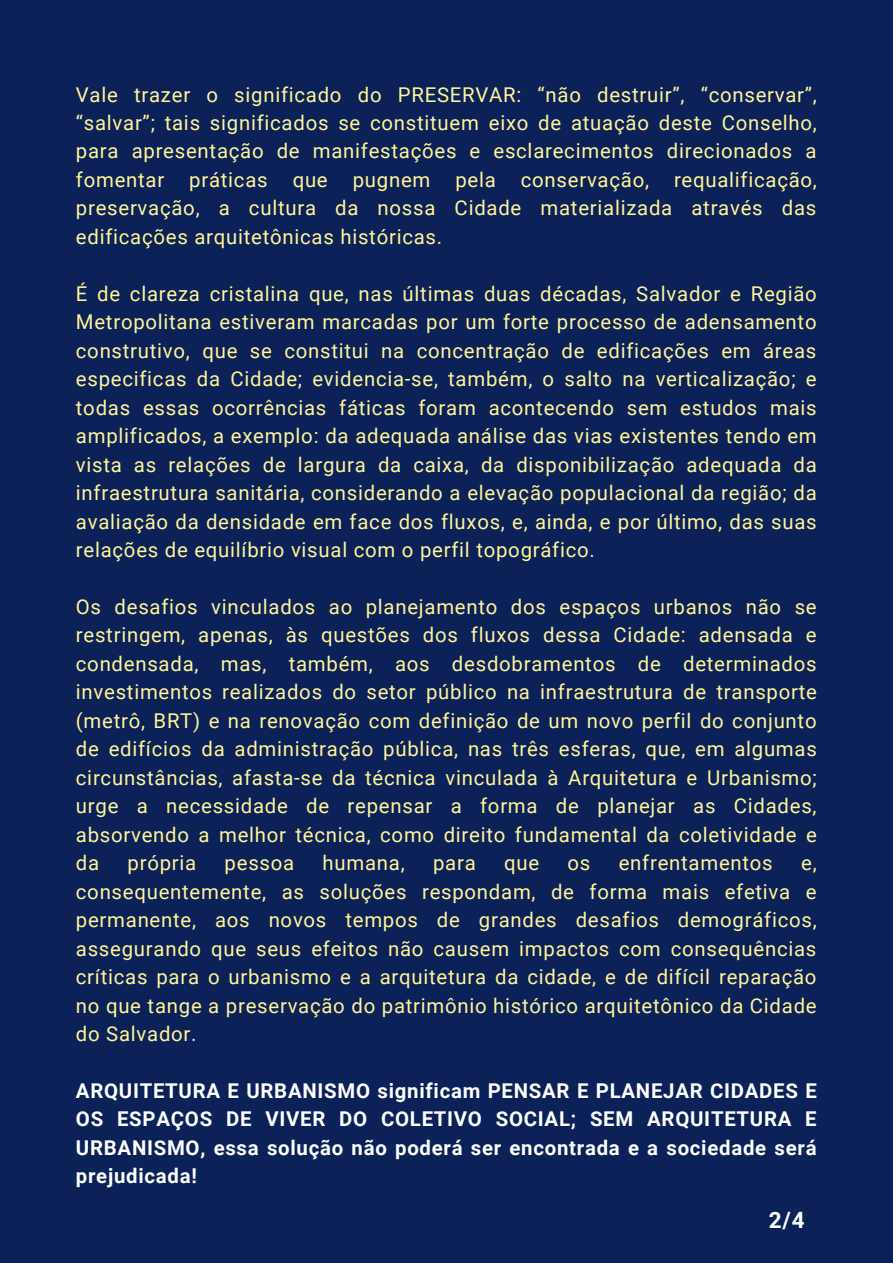
<style>
.page{position:relative;width:893px;height:1263px;background:#0b2158}
.page>*{position:absolute;margin:0;border:0;box-sizing:border-box;transform-origin:0 0}
.t1{font:700 22.5px "Roboto";color:#fff}
.t2{font:20.4px/28.5px "Roboto";letter-spacing:.035em;color:#fff59a;text-align:justify}
.t3{font:700 20.4px/28.5px "Roboto";letter-spacing:.035em;color:#fff;text-align:justify}
</style>
<div class="page">
<p class="t2" style="left:76px;top:80px;width:742px">Vale trazer o significado do PRESERVAR: “não destruir”, “conservar”, “salvar”; tais significados se constituem eixo de atuação deste Conselho, para apresentação de manifestações e esclarecimentos direcionados a fomentar práticas que pugnem pela conservação, requalificação, preservação, a cultura da nossa Cidade materializada através das edificações arquitetônicas históricas.</p>
<p class="t2" style="left:76px;top:280px;width:742px">É de clareza cristalina que, nas últimas duas décadas, Salvador e Região Metropolitana estiveram marcadas por um forte processo de adensamento construtivo, que se constitui na concentração de edificações em áreas especificas da Cidade; evidencia-se, também, o salto na verticalização; e todas essas ocorrências fáticas foram acontecendo sem estudos mais amplificados, a exemplo: da adequada análise das vias existentes tendo em vista as relações de largura da caixa, da disponibilização adequada da infraestrutura sanitária, considerando a elevação populacional da região; da avaliação da densidade em face dos fluxos, e, ainda, e por último, das suas relações de equilíbrio visual com o perfil topográfico.</p>
<p class="t2" style="left:76px;top:593px;width:742px">Os desafios vinculados ao planejamento dos espaços urbanos não se restringem, apenas, às questões dos fluxos dessa Cidade: adensada e condensada, mas, também, aos desdobramentos de determinados investimentos realizados do setor público na infraestrutura de transporte (metrô, BRT) e na renovação com definição de um novo perfil do conjunto de edifícios da administração pública, nas três esferas, que, em algumas circunstâncias, afasta-se da técnica vinculada à Arquitetura e Urbanismo; urge a necessidade de repensar a forma de planejar as Cidades, absorvendo a melhor técnica, como direito fundamental da coletividade e da</p>
<p class="t2" style="left:128px;top:849px;width:70px">própria</p>
<p class="t2" style="left:225px;top:849px;width:71px">pessoa</p>
<p class="t2" style="left:322px;top:849px;width:84px">humana,</p>
<p class="t2" style="left:433px;top:849px;width:44px">para</p>
<p class="t2" style="left:504px;top:849px;width:37px">que</p>
<p class="t2" style="left:567px;top:849px;width:24px">os</p>
<p class="t2" style="left:619px;top:849px;width:155px">enfrentamentos</p>
<p class="t2" style="left:76px;top:849px;width:742px;text-indent:725px">e, consequentemente, as soluções respondam, de forma mais efetiva e permanente, aos novos tempos de grandes desafios demográficos, assegurando que seus efeitos não causem impactos com consequências críticas para o urbanismo e a arquitetura da cidade, e de difícil reparação no que tange a preservação do patrimônio histórico arquitetônico da Cidade do Salvador.</p>
<p class="t3" style="left:76px;top:1077px;width:742px">ARQUITETURA E URBANISMO significam PENSAR E PLANEJAR CIDADES E OS ESPAÇOS DE VIVER DO COLETIVO SOCIAL; SEM ARQUITETURA E URBANISMO, essa solução não poderá ser encontrada e a sociedade será prejudicada!</p>
<p class="t1" style="left:769px;top:1207px;width:37px">2/4</p>
</div>
